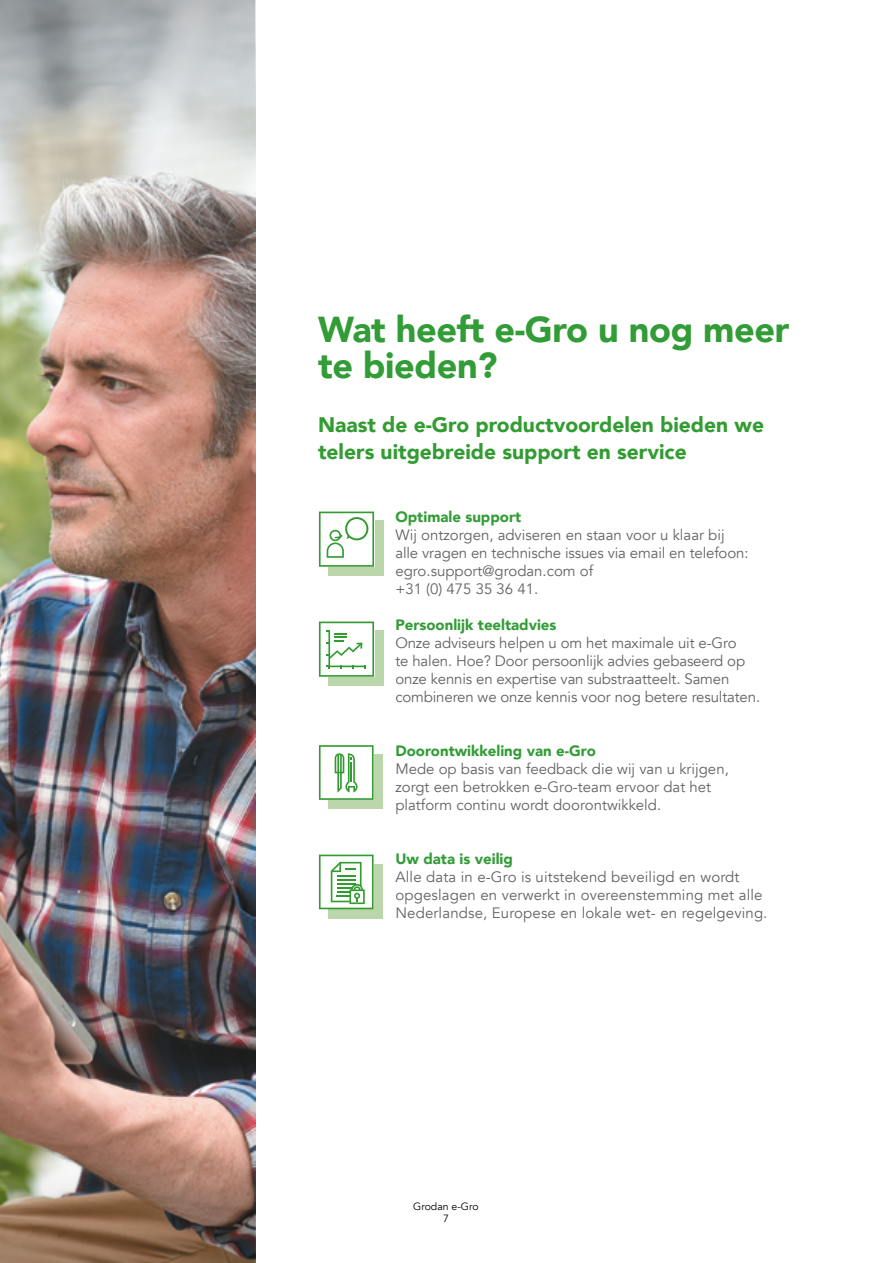
<style>
.page{position:relative;width:893px;height:1263px;background:#fff}
.page>*{position:absolute;margin:0;border:0;box-sizing:border-box;transform-origin:0 0}
.t1{font:900 36px/36px "Avenir";letter-spacing:-.01em;color:#329c37}
.t2{font:900 21px/27px "Avenir";color:#329c32}
.t3{font:15px/18px "Avenir";color:#646363}
.t4{font:900 15px "Avenir";color:#329c37}
.t5{font:10.5px/12.6px "Avenir";color:#000;text-align:center}
</style>
<div class="page">
<img style="left:0;top:594px;width:255px;height:432px">
<img style="left:0;top:0;width:255px;height:594px">
<img style="left:0;top:1026px;width:255px;height:237px">
<div style="left:328px;top:521px;width:55px;height:55px;background:#bbd6ab"></div>
<svg style="left:319px;top:512px;width:55px;height:55px"></svg>
<div style="left:328px;top:631px;width:55px;height:55px;background:#bbd6ab"></div>
<svg style="left:319px;top:621px;width:55px;height:56px"></svg>
<div style="left:328px;top:754px;width:55px;height:55px;background:#bbd6ab"></div>
<svg style="left:319px;top:745px;width:55px;height:55px"></svg>
<div style="left:328px;top:864px;width:55px;height:54px;background:#bbd6ab"></div>
<svg style="left:319px;top:855px;width:55px;height:54px"></svg>
<h1 class="t1" style="left:318px;top:311px;width:473px">Wat heeft e-Gro u nog meer te bieden?</h1>
<h2 class="t2" style="left:318px;top:411px;width:447px">Naast de e-Gro productvoordelen bieden we telers uitgebreide support en service</h2>
<p class="t4" style="left:395px;top:504px;width:127px">Optimale support</p>
<p class="t3" style="left:395px;top:526px;width:355px">Wij ontzorgen, adviseren en staan voor u klaar bij alle vragen en technische issues via email en telefoon: egro.support@grodan.com of<br>+31 (0) 475 35 36 41.</p>
<p class="t4" style="left:395px;top:612px;width:163px">Persoonlijk teeltadvies</p>
<p class="t3" style="left:395px;top:634px;width:366px">Onze adviseurs helpen u om het maximale uit e-Gro<br>te halen. Hoe? Door persoonlijk advies gebaseerd op onze kennis en expertise van substraatteelt. Samen combineren we onze kennis voor nog betere resultaten.</p>
<p class="t4" style="left:395px;top:738px;width:202px">Doorontwikkeling van e-Gro</p>
<p class="t3" style="left:395px;top:760px;width:335px">Mede op basis van feedback die wij van u krijgen, zorgt een betrokken e-Gro-team ervoor dat het platform continu wordt doorontwikkeld.</p>
<p class="t4" style="left:395px;top:846px;width:119px">Uw data is veilig</p>
<p class="t3" style="left:395px;top:868px;width:374px">Alle data in e-Gro is uitstekend beveiligd en wordt opgeslagen en verwerkt in overeenstemming met alle<br>Nederlandse, Europese en lokale wet- en regelgeving.</p>
<p class="t5" style="left:413px;top:1200px;width:67px">Grodan e-Gro<br>7</p>
</div>
